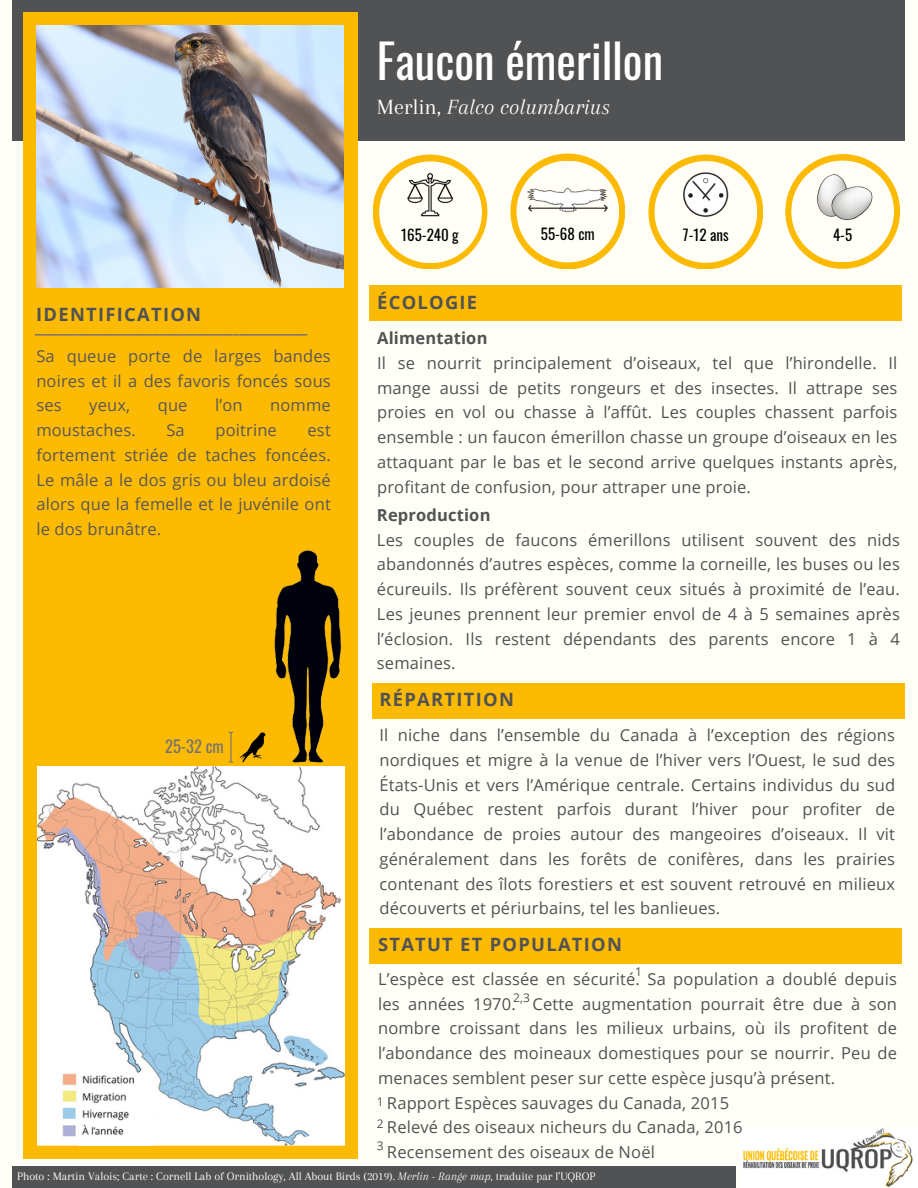
<style>
.page{position:relative;width:918px;height:1188px;background:#fffff7}
.page>*{position:absolute;margin:0;border:0;box-sizing:border-box;transform-origin:0 0}
.t1{font:46.5px "Oswald";color:#fff}
.t2{font:italic 22.5px "Arapey";color:#fff}
.t3{font:700 18.3px "Open Sans";letter-spacing:.07em;color:#515253}
.t4{font:18px "Oswald";color:#737373}
.t5{font:16.5px/24.8px "Open Sans";letter-spacing:.01em;color:#515253;text-align:justify}
.t6{font:16.5px/24.8px "Open Sans";letter-spacing:.01em;color:#595755;text-align:justify}
.t7{font:700 16.5px "Open Sans";letter-spacing:.01em;color:#515253}
.t8{font:16.5px "Oswald";color:#737373}
.t9{font:15px "Oswald";color:#000}
.t10{font:12px "Arapey";color:#fff}
.t11{font:12px "Open Sans";color:#515253}
.s1{font-style:normal}
.s2{font-weight:700}
.s3{font-style:italic}
</style>
<div class="page">
<div style="left:12px;top:0;width:892px;height:141px;background:#515253"></div>
<div style="left:24px;top:12px;width:334px;height:1146px;background:#fcba03"></div>
<div style="left:12px;top:1166px;width:724px;height:22px;background:#515253"></div>
<img style="left:36px;top:26px;width:307px;height:262px">
<img style="left:743px;top:1128px;width:170px;height:59px">
<div style="left:372px;top:683px;width:532px;height:36px;background:#fcba03"></div>
<div style="left:370px;top:928px;width:532px;height:36px;background:#fcba03"></div>
<svg style="left:510px;top:154px;width:115px;height:115px;background:#fcbe12"></svg>
<div style="left:517px;top:161px;width:102px;height:101px;background:#fffff7;border-radius:50%"></div>
<img style="left:526px;top:174px;width:84px;height:39px">
<div style="left:373px;top:155px;width:114px;height:114px;background:#fcba03;border-radius:50%"></div>
<div style="left:379px;top:161px;width:103px;height:102px;background:#fffff7;border-radius:50%"></div>
<img style="left:407px;top:172px;width:47px;height:45px">
<div style="left:648px;top:155px;width:115px;height:114px;background:#fcba03;border-radius:50%"></div>
<div style="left:655px;top:161px;width:102px;height:102px;background:#fffff7;border-radius:50%"></div>
<img style="left:683px;top:172px;width:46px;height:45px">
<svg style="left:785px;top:154px;width:115px;height:115px;background:#fcbe11"></svg>
<div style="left:791px;top:161px;width:103px;height:101px;background:#fffff7;border-radius:50%"></div>
<img style="left:811px;top:171px;width:64px;height:50px">
<div style="left:370px;top:285px;width:532px;height:36px;background:#fcba03"></div>
<img style="left:37px;top:767px;width:307px;height:379px">
<img style="left:239px;top:732px;width:27px;height:31px">
<img style="left:269px;top:550px;width:75px;height:217px">
<hr style="left:230px;top:733px;width:2px;height:29px;background:#737373">
<h3 class="t1" style="left:377px;top:24px;width:288px">Faucon émerillon</h3>
<h3 class="t2" style="left:377px;top:94px;width:235px"><span class="s1">Merlin,</span> Falco columbarius</h3>
<h3 class="t9" style="left:401px;top:223px;width:59px">165-240 g</h3>
<h3 class="t9" style="left:541px;top:222px;width:55px">55-68 cm</h3>
<p class="t9" style="left:683px;top:223px;width:47px">7-12 ans</p>
<h3 class="t9" style="left:833px;top:223px;width:21px">4-5</h3>
<p class="t3" style="left:377px;top:289px;width:102px">ÉCOLOGIE</p>
<h3 class="t3" style="left:36px;top:301px;width:166px">IDENTIFICATION</h3>
<h2 class="t6" style="left:36px;top:343px;width:296px">Sa queue porte de larges bandes noires et il a des favoris foncés sous ses</h2>
<h3 class="t4" style="left:35px;top:312px;width:274px">____________________________________________</h3>
<h2 class="t5" style="left:377px;top:325px;width:522px;text-align:left"><span class="s2">Alimentation<br></span>Il se nourrit principalement d’oiseaux, tel que l’hirondelle. Il mange aussi de petits rongeurs et des insectes. Il attrape ses proies en vol ou chasse à l’affût. Les couples chassent parfois ensemble : un faucon émerillon chasse un groupe d’oiseaux en les attaquant par le bas et le second arrive quelques instants après, profitant de confusion, pour attraper une proie.</h2>
<h2 class="t6" style="left:89px;top:393px;width:43px">yeux,</h2>
<h2 class="t6" style="left:158px;top:393px;width:31px">que</h2>
<h2 class="t6" style="left:215px;top:393px;width:29px">l’on</h2>
<h2 class="t6" style="left:270px;top:393px;width:62px">nomme</h2>
<h2 class="t6" style="left:36px;top:417px;width:101px">moustaches.</h2>
<h2 class="t6" style="left:166px;top:417px;width:20px">Sa</h2>
<h2 class="t6" style="left:215px;top:417px;width:63px">poitrine</h2>
<h2 class="t6" style="left:36px;top:417px;width:296px;text-indent:271px">est fortement striée de taches foncées.<br>Le mâle a le dos gris ou bleu ardoisé alors que la femelle et le juvénile ont le dos brunâtre.</h2>
<h2 class="t7" style="left:377px;top:503px;width:115px">Reproduction</h2>
<h3 class="t5" style="left:377px;top:527px;width:524px">Les couples de faucons émerillons utilisent souvent des nids abandonnés d’autres espèces, comme la corneille, les buses ou les écureuils. Ils préfèrent souvent ceux situés à proximité de l’eau.<br>Les jeunes prennent leur premier envol de 4 à 5 semaines après l’éclosion. Ils restent dépendants des parents encore 1 à 4 semaines.</h3>
<h3 class="t8" style="left:165px;top:733px;width:60px">25-32 cm</h3>
<p class="t3" style="left:380px;top:687px;width:136px">RÉPARTITION</p>
<h3 class="t5" style="left:380px;top:722px;width:517px">Il niche dans l’ensemble du Canada à l’exception des régions nordiques et migre à la venue de l’hiver vers l’Ouest, le sud des États-Unis et vers l’Amérique centrale. Certains individus du sud du Québec restent parfois durant l’hiver pour profiter de l’abondance de proies autour des mangeoires d’oiseaux. Il vit généralement dans les forêts de conifères, dans les prairies contenant des îlots forestiers et est souvent retrouvé en milieux découverts et périurbains, tel les banlieues.</h3>
<p class="t3" style="left:378px;top:932px;width:245px">STATUT ET POPULATION</p>
<p class="t5" style="left:378px;top:966px;width:521px">L’espèce est classée en sécurité. Sa population a doublé depuis</p>
<p class="t5" style="left:378px;top:991px;width:520px">les années 1970. Cette augmentation pourrait être due à son</p>
<p class="t5" style="left:378px;top:1016px;width:521px">nombre croissant dans les milieux urbains, où ils profitent de</p>
<p class="t5" style="left:378px;top:1040px;width:521px">l’abondance des moineaux domestiques pour se nourrir. Peu de</p>
<p class="t5" style="left:378px;top:1065px;width:459px">menaces semblent peser sur cette espèce jusqu’à présent.</p>
<p class="t5" style="left:387px;top:1090px;width:344px">Rapport Espèces sauvages du Canada, 2015</p>
<p class="t5" style="left:387px;top:1115px;width:357px">Relevé des oiseaux nicheurs du Canada, 2016<br>Recensement des oiseaux de Noël</p>
<h3 class="t11" style="left:635px;top:963px;width:8px">1</h3>
<p class="t11" style="left:513px;top:989px;width:18px">2,3</p>
<p class="t11" style="left:377px;top:1093px;width:8px">1</p>
<p class="t11" style="left:377px;top:1115px;width:8px">2</p>
<p class="t11" style="left:377px;top:1138px;width:8px">3</p>
<h3 class="t10" style="left:17px;top:1170px;width:579px">Photo : Martin Valois; Carte : Cornell Lab of Ornithology, All About Birds (2019). <span class="s3">Merlin - Range map</span>, traduite par l'UQROP</h3>
</div>
